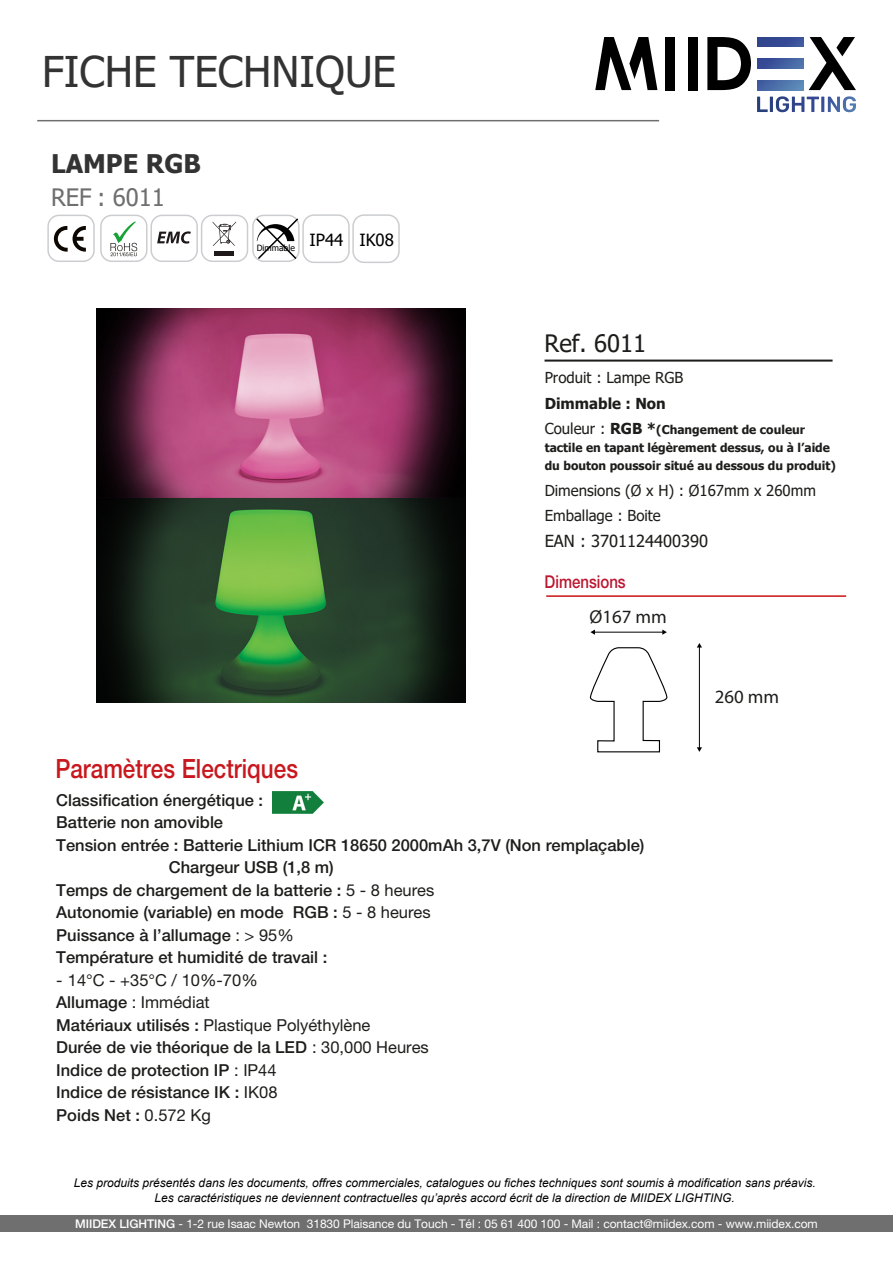
<style>
.page{position:relative;width:893px;height:1263px;background:#fff}
.page>*{position:absolute;margin:0;border:0;box-sizing:border-box;transform-origin:0 0}
.t1{font:42.3px "Tahoma";color:#333}
.t2{font:500 26.55px "Helvetica Neue LT Std";color:#c8181e;scale:.85 1}
.t3{font:700 25.65px "Tahoma";color:#333}
.t4{font:24px "Tahoma";color:#706f6f}
.t5{font:24px "Tahoma";color:#1d1d1b}
.t6{font:18.75px "Myriad Pro";letter-spacing:-.005em;color:#1d1d1b}
.t7{font:500 17.7px "Helvetica Neue LT Std";color:#bc1731;scale:.85 1}
.t8{font:16.65px "Tahoma";color:#1d1d1b}
.t9{font:500 16.5px/22.5px "Helvetica Neue LT Std";color:#1d1d1b}
.t10{font:15.15px/25.5px "Tahoma";color:#1d1d1b}
.t11{font:700 15.15px "Tahoma";color:#1d1d1b}
.t12{font:700 12.15px/18px "Tahoma";color:#1d1d1b}
.t13{font:italic 12px/14.4px "Arial";color:#000;text-align:center}
.t14{font:12px "Helvetica Neue LT Std";letter-spacing:-.005em;color:#fff}
.t15{font:8.7px "Tahoma";color:#010000}
.s1{font-weight:400;font-size:15.15px}
.s2{font-size:15.15px}
.s3{font-weight:400}
.s4{font-weight:500}
</style>
<div class="page">
<div style="left:0;top:1215px;width:893px;height:16px;background:#706f6f"></div>
<hr style="left:545px;top:360px;width:287px;height:2px;background:#1d1d1b">
<div style="left:100px;top:215px;width:48px;height:47px;border:1px solid #cccdd0;border-radius:11px"></div>
<div style="left:47px;top:215px;width:48px;height:47px;border:1px solid #cccdd0;border-radius:11px"></div>
<div style="left:150px;top:215px;width:48px;height:47px;border:1px solid #cccdd0;border-radius:11px"></div>
<div style="left:201px;top:215px;width:47px;height:47px;border:1px solid #cccdd0;border-radius:11px"></div>
<svg style="left:54px;top:226px;width:32px;height:26px"></svg>
<svg style="left:157px;top:231px;width:34px;height:13px"></svg>
<svg style="left:213px;top:221px;width:23px;height:25px"></svg>
<div style="left:214px;top:251px;width:20px;height:5px;background:#1e181a"></div>
<div style="left:252px;top:215px;width:48px;height:47px;border:1px solid #cccdd0;border-radius:11px"></div>
<svg style="left:255px;top:217px;width:45px;height:44px"></svg>
<div style="left:302px;top:214px;width:48px;height:49px;border:1px solid #cccdd0;border-radius:11px"></div>
<div style="left:352px;top:214px;width:48px;height:49px;border:1px solid #cccdd0;border-radius:11px"></div>
<img style="left:272px;top:791px;width:52px;height:22px">
<hr style="left:594px;top:632px;width:69px;height:1px;background:#000">
<svg style="left:662px;top:629px;width:5px;height:6px"></svg>
<svg style="left:590px;top:629px;width:5px;height:6px"></svg>
<hr style="left:699px;top:647px;width:1px;height:101px;background:#000">
<svg style="left:697px;top:747px;width:5px;height:5px"></svg>
<svg style="left:697px;top:643px;width:5px;height:4px"></svg>
<svg style="left:589px;top:647px;width:79px;height:106px"></svg>
<img style="left:96px;top:309px;width:370px;height:393px">
<svg style="left:110px;top:221px;width:27px;height:35px"></svg>
<hr style="left:546px;top:595px;width:300px;height:2px;background:#cb1417">
<hr style="left:37px;top:120px;width:622px;height:1px;background:#6f6f6e">
<svg style="left:809px;top:37px;width:47px;height:53px"></svg>
<svg style="left:707px;top:37px;width:44px;height:53px"></svg>
<div style="left:688px;top:37px;width:10px;height:53px;background:#000"></div>
<div style="left:665px;top:37px;width:10px;height:53px;background:#000"></div>
<svg style="left:757px;top:96px;width:99px;height:16px"></svg>
<svg style="left:595px;top:37px;width:62px;height:53px"></svg>
<svg style="left:757px;top:37px;width:46px;height:9px"></svg>
<svg style="left:757px;top:59px;width:46px;height:9px"></svg>
<svg style="left:757px;top:81px;width:46px;height:9px"></svg>
<h1 class="t1" style="left:42px;top:43px;width:356px">FICHE TECHNIQUE</h1>
<h3 class="t3" style="left:51px;top:145px;width:151px">LAMPE RGB</h3>
<h3 class="t4" style="left:51px;top:181px;width:115px">REF : 6011</h3>
<p class="t15" style="left:257px;top:242px;width:139px">Dimmable <sup>IP44</sup> <sup>IK08</sup></p>
<h2 class="t2" style="left:55px;top:753px;width:287px">Paramètres Electriques</h2>
<h3 class="t5" style="left:545px;top:327px;width:103px">Ref. 6011</h3>
<p class="t10" style="left:545px;top:366px;width:140px">Produit : Lampe RGB</p>
<p class="t11" style="left:545px;top:393px;width:123px">Dimmable : Non</p>
<p class="t12" style="left:545px;top:421px;width:293px"><span class="s1">Couleur :</span> <span class="s2">RGB *</span>(Changement de couleur tactile en tapant légèrement dessus, ou à l’aide du bouton poussoir situé au dessous du produit)</p>
<p class="t10" style="left:545px;top:478px;width:273px">Dimensions (Ø x H) : Ø167mm x 260mm<br>Emballage : Boite</p>
<p class="t8" style="left:545px;top:530px;width:165px">EAN : 3701124400390</p>
<p class="t7" style="left:545px;top:571px;width:97px">Dimensions</p>
<p class="t6" style="left:589px;top:605px;width:79px">Ø167 mm</p>
<p class="t6" style="left:715px;top:685px;width:66px">260 mm</p>
<p class="t9" style="left:56px;top:788px;width:208px">Classification énergétique :</p>
<p class="t9" style="left:56px;top:811px;width:168px">Batterie non amovible</p>
<p class="t9" style="left:56px;top:833px;width:590px">Tension entrée : Batterie Lithium ICR 18650 2000mAh 3,7V (Non remplaçable)</p>
<p class="t9" style="left:169px;top:856px;width:167px">Chargeur USB (1,8 m)</p>
<p class="t9" style="left:56px;top:878px;width:380px">Temps de chargement de la batterie : <span class="s3">5 - 8 heures</span></p>
<p class="t9" style="left:56px;top:901px;width:376px">Autonomie (variable) en mode RGB : <span class="s3">5 - 8 heures</span></p>
<p class="t9" style="left:56px;top:923px;width:239px">Puissance à l’allumage <span class="s3">: &gt; 95%</span></p>
<p class="t9" style="left:56px;top:946px;width:273px">Température et humidité de travail :</p>
<p class="t9" style="left:56px;top:968px;width:374px"><span class="s3">- 14°C - +35°C / 10%-70%<br></span>Allumage <span class="s3">: Immédiat<br></span>Matériaux utilisés : <span class="s3">Plastique Polyéthylène<br></span>Durée de vie théorique de la LED <span class="s3">: 30,000 Heures<br></span>Indice de protection IP <span class="s3">: IP44<br></span>Indice de résistance IK : <span class="s3">IK08<br></span>Poids Net : <span class="s3">0.572 Kg</span></p>
<p class="t13" style="left:74px;top:1176px;width:743px">Les produits présentés dans les documents, offres commerciales, catalogues ou fiches techniques sont soumis à modification sans préavis.<br>Les caractéristiques ne deviennent contractuelles qu’après accord écrit de la direction de MIIDEX LIGHTING.</p>
<p class="t14" style="left:75px;top:1216px;width:744px"><span class="s4">MIIDEX LIGHTING</span> - 1-2 rue Isaac Newton 31830 Plaisance du Touch - Tél : 05 61 400 100 - Mail : contact@miidex.com - www.miidex.com</p>
</div>
